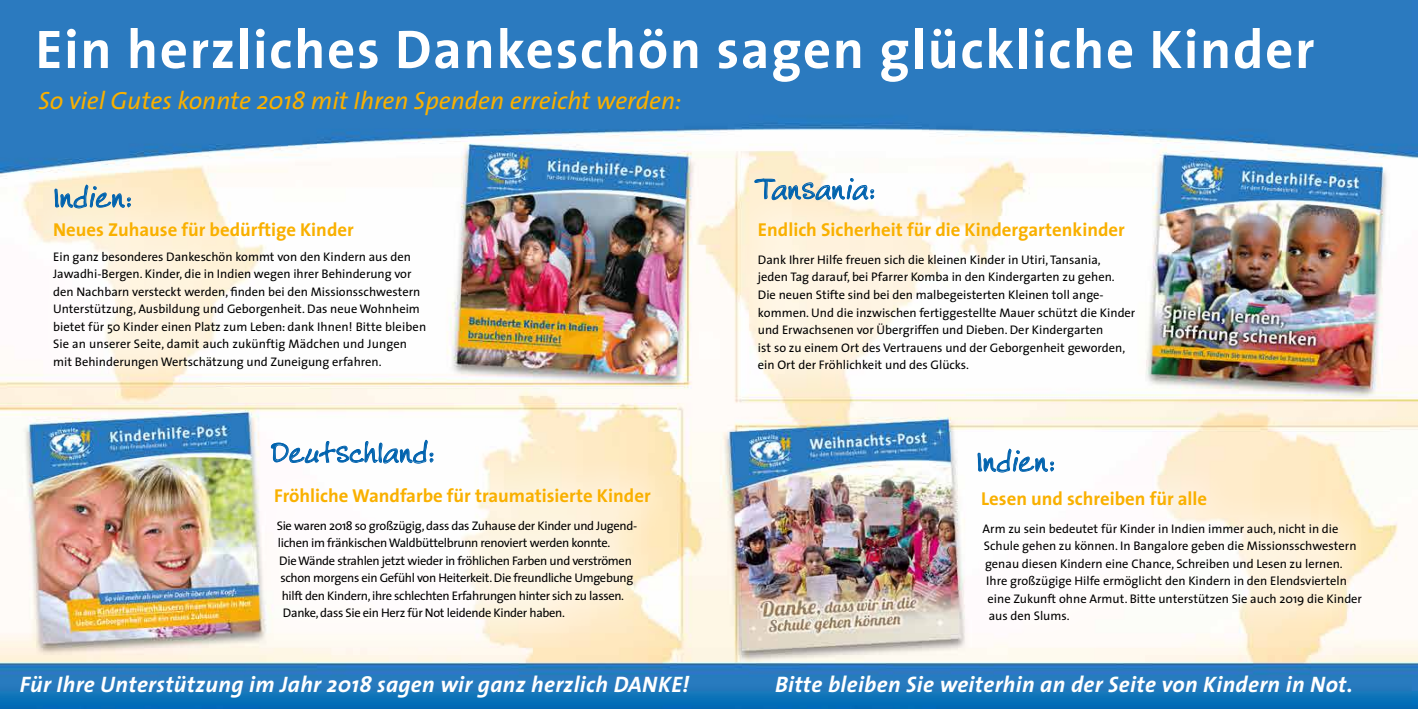
<style>
.page{position:relative;width:1418px;height:709px;background:#fff}
.page>*{position:absolute;margin:0;border:0;box-sizing:border-box;transform-origin:0 0}
.t1{font:700 54.75px "The Sans";letter-spacing:.03em;color:#fff}
.t2{font:34.12px "Twenty";color:#0062ae}
.t3{font:italic 25px "The Sans";color:#f9b000}
.t4{font:italic 700 22.5px "The Sans";letter-spacing:.015em;color:#fff}
.t5{font:700 18.75px "The Sans";color:#f9b000}
.t6{font:12.5px/17.5px "The Sans";color:#000}
.t7{font:12.5px "The Sans";letter-spacing:-.025em;color:#000}
</style>
<div class="page">
<img style="left:0;top:0;width:1417px;height:709px">
<svg style="left:22px;top:190px;width:434px;height:209px"></svg>
<svg style="left:55px;top:184px;width:76px;height:24px;background:#c4cec5"></svg>
<svg style="left:726px;top:190px;width:438px;height:212px"></svg>
<svg style="left:754px;top:178px;width:120px;height:22px"></svg>
<svg style="left:950px;top:459px;width:441px;height:194px"></svg>
<svg style="left:977px;top:448px;width:76px;height:24px"></svg>
<svg style="left:244px;top:456px;width:436px;height:194px"></svg>
<svg style="left:271px;top:439px;width:162px;height:26px"></svg>
<h1 class="t1" style="left:35px;top:4px;width:1280px">Ein herzliches Dankeschön sagen glückliche Kinder</h1>
<h3 class="t3" style="left:38px;top:79px;width:644px">So viel Gutes konnte 2018 mit Ihren Spenden erreicht werden:</h3>
<h2 class="t2" style="left:53px;top:172px;width:80px">Indien:</h2>
<h3 class="t5" style="left:53px;top:214px;width:302px">Neues Zuhause für bedürftige Kinder</h3>
<p class="t6" style="left:53px;top:247px;width:374px">Ein ganz besonderes Dankeschön kommt von den Kindern aus den Jawadhi-Bergen. Kinder, die in Indien wegen ihrer Behinderung vor den Nachbarn versteckt werden, finden bei den Missionsschwestern Unterstützung, Ausbildung und Geborgenheit. Das neue Wohnheim bietet für 50 Kinder einen Platz zum Leben: dank Ihnen! Bitte bleiben Sie an unserer Seite, damit auch zukünftig Mädchen und Jungen mit Behinderungen Wertschätzung und Zuneigung erfahren.</p>
<h2 class="t2" style="left:270px;top:428px;width:166px">Deutschland:</h2>
<h3 class="t5" style="left:274px;top:479px;width:378px">Fröhliche Wandfarbe für traumatisierte Kinder</h3>
<p class="t7" style="left:277px;top:515px;width:362px">Sie waren 2018 so großzügig, dass das Zuhause der Kinder und Jugend-</p>
<p class="t7" style="left:278px;top:532px;width:334px">lichen im fränkischen Waldbüttelbrunn renoviert werden konnte.</p>
<p class="t7" style="left:279px;top:550px;width:354px">Die Wände strahlen jetzt wieder in fröhlichen Farben und verströmen</p>
<p class="t7" style="left:280px;top:567px;width:354px">schon morgens ein Gefühl von Heiterkeit. Die freundliche Umgebung</p>
<p class="t7" style="left:282px;top:585px;width:344px">hilft den Kindern, ihre schlechten Erfahrungen hinter sich zu lassen.</p>
<p class="t7" style="left:283px;top:602px;width:283px">Danke, dass Sie ein Herz für Not leidende Kinder haben.</p>
<h2 class="t2" style="left:758px;top:164px;width:118px">Tansania:</h2>
<h3 class="t5" style="left:758px;top:214px;width:368px">Endlich Sicherheit für die Kindergartenkinder</h3>
<p class="t6" style="left:758px;top:251px;width:379px">Dank Ihrer Hilfe freuen sich die kleinen Kinder in Utiri, Tansania,<br>jeden Tag darauf, bei Pfarrer Komba in den Kindergarten zu gehen.<br>Die neuen Stifte sind bei den malbegeisterten Kleinen toll ange&shy;kommen. Und die inzwischen fertiggestellte Mauer schützt die Kinder und Erwachsenen vor Übergriffen und Dieben. Der Kindergarten<br>ist so zu einem Ort des Vertrauens und der Geborgenheit geworden, ein Ort der Fröhlichkeit und des Glücks.</p>
<h2 class="t2" style="left:976px;top:436px;width:80px">Indien:</h2>
<h3 class="t5" style="left:981px;top:482px;width:227px">Lesen und schreiben für alle</h3>
<p class="t6" style="left:982px;top:519px;width:357px">Arm zu sein bedeutet für Kinder in Indien immer auch, nicht in die</p>
<p class="t6" style="left:983px;top:537px;width:374px">Schule gehen zu können. In Bangalore geben die Missionsschwestern</p>
<p class="t6" style="left:985px;top:554px;width:359px">genau diesen Kindern eine Chance, Schreiben und Lesen zu lernen.</p>
<p class="t6" style="left:986px;top:572px;width:362px">Ihre großzügige Hilfe ermöglicht den Kindern in den Elendsvierteln</p>
<p class="t6" style="left:987px;top:589px;width:376px">eine Zukunft ohne Armut. Bitte unterstützen Sie auch 2019 die Kinder</p>
<p class="t6" style="left:988px;top:607px;width:82px">aus den Slums.</p>
<h3 class="t4" style="left:20px;top:665px;width:671px">Für Ihre Unterstützung im Jahr 2018 sagen wir ganz herzlich DANKE!</h3>
<h3 class="t4" style="left:775px;top:665px;width:579px">Bitte bleiben Sie weiterhin an der Seite von Kindern in Not.</h3>
</div>
